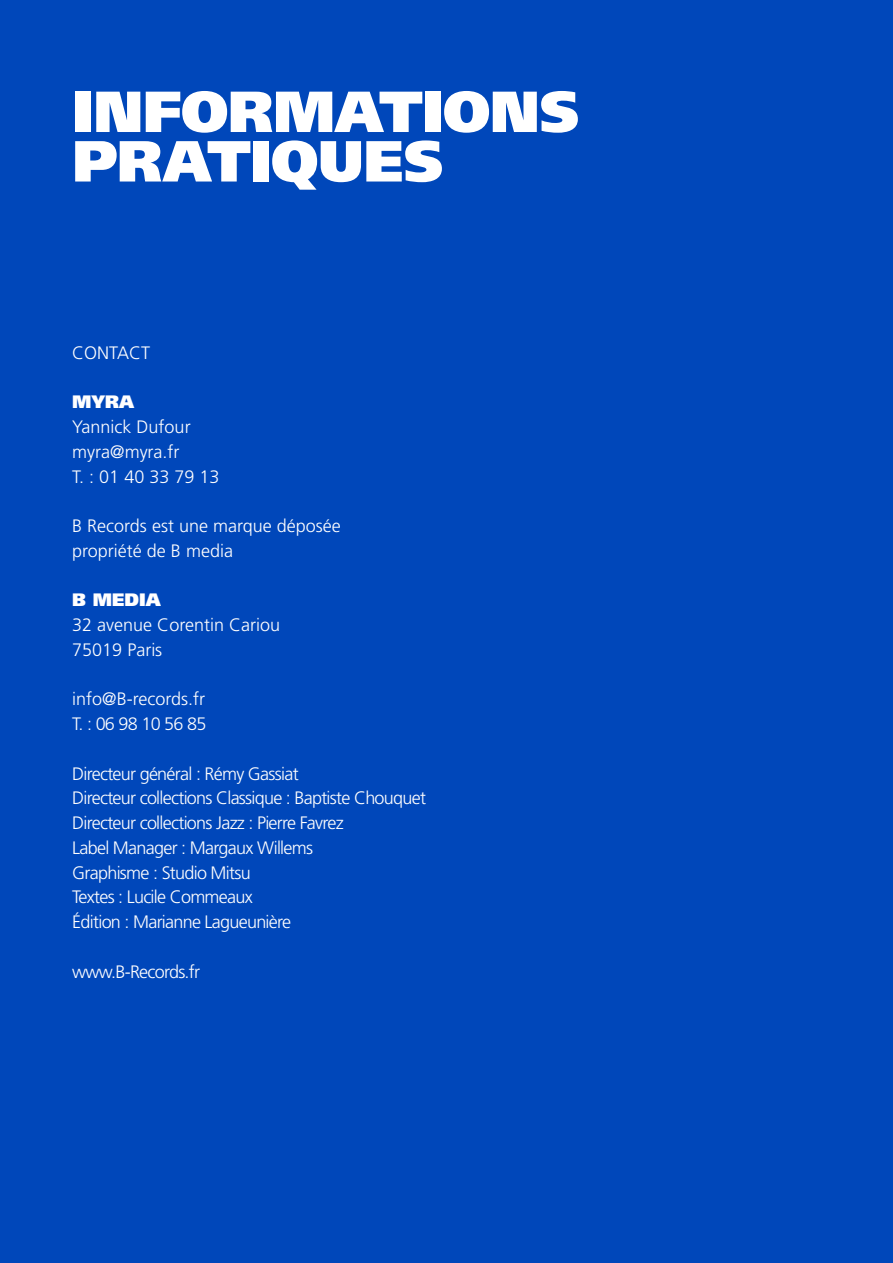
<style>
.page{position:relative;width:893px;height:1263px;background:#fff}
.page>*{position:absolute;margin:0;border:0;box-sizing:border-box;transform-origin:0 0}
.t1{font:900 57.9px/49.5px "Frutiger LT Std";letter-spacing:-.005em;color:#fff}
.t2{font:300 18px/24.8px "Frutiger LT Std";letter-spacing:-.04em;color:#fff}
.t3{font:300 18px/24.8px "Frutiger LT Std";color:#fff}
.t4{font:900 18px "Frutiger LT Std";color:#fff}
</style>
<div class="page">
<div style="left:0;top:0;width:893px;height:1262px;background:#0047ba"></div>
<h1 class="t1" style="left:72px;top:87px;width:508px">INFORMATIONS<br>PRATIQUES</h1>
<p class="t3" style="left:72px;top:341px;width:79px">CONTACT</p>
<p class="t4" style="left:72px;top:391px;width:63px">MYRA</p>
<p class="t3" style="left:72px;top:415px;width:149px">Yannick Dufour myra@myra.fr<br>T. : 01 40 33 79 13</p>
<p class="t3" style="left:72px;top:514px;width:270px">B Records est une marque déposée propriété de B media</p>
<p class="t4" style="left:72px;top:589px;width:90px">B MEDIA</p>
<p class="t3" style="left:72px;top:613px;width:209px">32 avenue Corentin Cariou<br>75019 Paris</p>
<p class="t3" style="left:72px;top:687px;width:136px">info@B-records.fr<br>T. : 06 98 10 56 85</p>
<p class="t2" style="left:72px;top:761px;width:355px">Directeur général : Rémy Gassiat<br>Directeur collections Classique : Baptiste Chouquet Directeur collections Jazz : Pierre Favrez<br>Label Manager : Margaux Willems<br>Graphisme : Studio Mitsu<br>Textes : Lucile Commeaux<br>Édition : Marianne Lagueunière</p>
<p class="t2" style="left:72px;top:959px;width:129px">www.B-Records.fr</p>
</div>
